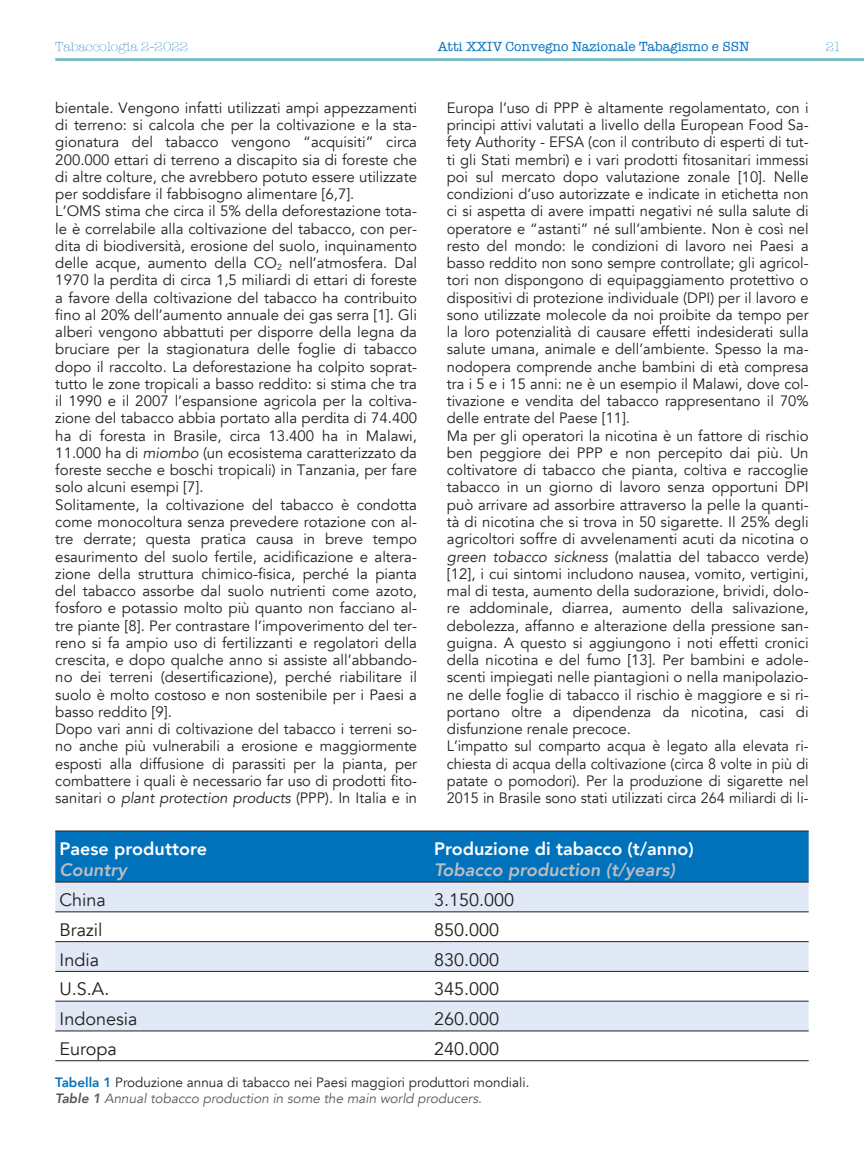
<style>
.page{position:relative;width:864px;height:1157px;background:#fff}
.page>*{position:absolute;margin:0;border:0;box-sizing:border-box;transform-origin:0 0}
.t1{font:18px "Avenir";color:#231f20}
.t2{font:800 18px "Avenir";color:#fff}
.t3{font:italic 800 18px "Avenir";color:#bcbdc0}
.t4{font:15px/17.2px "Avenir";color:#231f20}
.t5{font:13.5px/15.8px "Avenir";color:#231f20}
.t6{font:13.5px "American Typewriter";color:#0072bc}
.t7{font:300 13.5px "American Typewriter";color:#0072bc}
.s1{font-style:italic}
.s2{font-weight:800;color:#0072bc}
.s3{font-weight:800;font-style:italic;color:#57585a}
.s4{font-style:italic;color:#57585a}
</style>
<div class="page">
<hr style="left:55px;top:58px;width:808px;height:3px;background:#7cbcc5">
<div style="left:55px;top:831px;width:753px;height:50px;background:#0072bc"></div>
<div style="left:55px;top:882px;width:753px;height:29px;background:#e1e9f6"></div>
<svg style="left:55px;top:912px;width:753px;height:120px;fill:#e1e9f6"></svg>
<hr style="left:55px;top:830px;width:374px;height:1px;background:#231f20">
<hr style="left:429px;top:830px;width:379px;height:1px;background:#231f20">
<hr style="left:55px;top:1060px;width:374px;height:1px;background:#231f20">
<hr style="left:429px;top:1060px;width:379px;height:1px;background:#231f20">
<hr style="left:55px;top:881px;width:374px;height:1px;background:#231f20">
<hr style="left:429px;top:881px;width:379px;height:1px;background:#231f20">
<hr style="left:55px;top:911px;width:374px;height:1px;background:#231f20">
<hr style="left:429px;top:911px;width:379px;height:1px;background:#231f20">
<hr style="left:55px;top:941px;width:374px;height:1px;background:#231f20">
<hr style="left:429px;top:941px;width:379px;height:1px;background:#231f20">
<hr style="left:55px;top:971px;width:374px;height:1px;background:#231f20">
<hr style="left:429px;top:971px;width:379px;height:1px;background:#231f20">
<hr style="left:55px;top:1000px;width:374px;height:1px;background:#231f20">
<hr style="left:429px;top:1000px;width:379px;height:1px;background:#231f20">
<hr style="left:55px;top:1030px;width:374px;height:1px;background:#231f20">
<hr style="left:429px;top:1030px;width:379px;height:1px;background:#231f20">
<p class="t7" style="left:55px;top:39px;width:134px">Tabaccologia 2-2022</p>
<p class="t6" style="left:437px;top:39px;width:313px">Atti XXIV Convegno Nazionale Tabagismo e SSN</p>
<p class="t7" style="left:825px;top:39px;width:17px">21</p>
<p class="t4" style="left:55px;top:99px;width:363px">bientale. Vengono infatti utilizzati ampi appezzamenti di terreno: si calcola che per la coltivazione e la sta&shy;gionatura del tabacco vengono “acquisiti” circa 200.000 ettari di terreno a discapito sia di foreste che di altre colture, che avrebbero potuto essere utilizzate per soddisfare il fabbisogno alimentare [6,7].<br>L’OMS stima che circa il 5% della deforestazione tota&shy;le è correlabile alla coltivazione del tabacco, con per&shy;dita di biodiversità, erosione del suolo, inquinamento delle acque, aumento della CO<sub>2</sub> nell’atmosfera. Dal 1970 la perdita di circa 1,5 miliardi di ettari di foreste a favore della coltivazione del tabacco ha contribuito fino al 20% dell’aumento annuale dei gas serra [1]. Gli alberi vengono abbattuti per disporre della legna da bruciare per la stagionatura delle foglie di tabacco dopo il raccolto. La deforestazione ha colpito soprat&shy;tutto le zone tropicali a basso reddito: si stima che tra il 1990 e il 2007 l’espansione agricola per la coltiva&shy;zione del tabacco abbia portato alla perdita di 74.400 ha di foresta in Brasile, circa 13.400 ha in Malawi, 11.000 ha di <span class="s1">miombo</span> (un ecosistema caratterizzato da foreste secche e boschi tropicali) in Tanzania, per fare solo alcuni esempi [7].<br>Solitamente, la coltivazione del tabacco è condotta come monocoltura senza prevedere rotazione con al&shy;tre derrate; questa pratica causa in breve tempo esaurimento del suolo fertile, acidificazione e altera&shy;zione della struttura chimico-fisica, perché la pianta del tabacco assorbe dal suolo nutrienti come azoto, fosforo e potassio molto più quanto non facciano al&shy;tre piante [8]. Per contrastare l’impoverimento del ter&shy;reno si fa ampio uso di fertilizzanti e regolatori della crescita, e dopo qualche anno si assiste all’abbando&shy;no dei terreni (desertificazione), perché riabilitare il suolo è molto costoso e non sostenibile per i Paesi a basso reddito [9].<br>Dopo vari anni di coltivazione del tabacco i terreni so&shy;no anche più vulnerabili a erosione e maggiormente esposti alla diffusione di parassiti per la pianta, per combattere i quali è necessario far uso di prodotti fito&shy;sanitari o <span class="s1">plant protection products</span> (PPP). In Italia e in</p>
<p class="t4" style="left:446px;top:99px;width:363px">Europa l’uso di PPP è altamente regolamentato, con i principi attivi valutati a livello della European Food Sa&shy;fety Authority - EFSA (con il contributo di esperti di tut&shy;ti gli Stati membri) e i vari prodotti fitosanitari immessi poi sul mercato dopo valutazione zonale [10]. Nelle condizioni d’uso autorizzate e indicate in etichetta non ci si aspetta di avere impatti negativi né sulla salute di operatore e “astanti” né sull’ambiente. Non è così nel resto del mondo: le condizioni di lavoro nei Paesi a basso reddito non sono sempre controllate; gli agricol&shy;tori non dispongono di equipaggiamento protettivo o dispositivi di protezione individuale (DPI) per il lavoro e sono utilizzate molecole da noi proibite da tempo per la loro potenzialità di causare effetti indesiderati sulla salute umana, animale e dell’ambiente. Spesso la ma&shy;nodopera comprende anche bambini di età compresa tra i 5 e i 15 anni: ne è un esempio il Malawi, dove col&shy;tivazione e vendita del tabacco rappresentano il 70% delle entrate del Paese [11].<br>Ma per gli operatori la nicotina è un fattore di rischio ben peggiore dei PPP e non percepito dai più. Un coltivatore di tabacco che pianta, coltiva e raccoglie tabacco in un giorno di lavoro senza opportuni DPI può arrivare ad assorbire attraverso la pelle la quanti&shy;tà di nicotina che si trova in 50 sigarette. Il 25% degli agricoltori soffre di avvelenamenti acuti da nicotina o <span class="s1">green tobacco sickness</span> (malattia del tabacco verde) [12], i cui sintomi includono nausea, vomito, vertigini, mal di testa, aumento della sudorazione, brividi, dolo&shy;re addominale, diarrea, aumento della salivazione, debolezza, affanno e alterazione della pressione san&shy;guigna. A questo si aggiungono i noti effetti cronici della nicotina e del fumo [13]. Per bambini e adole&shy;scenti impiegati nelle piantagioni o nella manipolazio&shy;ne delle foglie di tabacco il rischio è maggiore e si ri&shy;portano oltre a dipendenza da nicotina, casi di disfunzione renale precoce.<br>L’impatto sul comparto acqua è legato alla elevata ri&shy;chiesta di acqua della coltivazione (circa 8 volte in più di patate o pomodori). Per la produzione di sigarette nel 2015 in Brasile sono stati utilizzati circa 264 miliardi di li-</p>
<p class="t2" style="left:60px;top:834px;width:149px">Paese produttore</p>
<p class="t3" style="left:60px;top:859px;width:69px">Country</p>
<p class="t2" style="left:434px;top:834px;width:261px">Produzione di tabacco (t/anno)</p>
<p class="t3" style="left:434px;top:859px;width:242px">Tobacco production (t/years)</p>
<p class="t1" style="left:60px;top:889px;width:48px">China</p>
<p class="t1" style="left:434px;top:889px;width:82px">3.150.000</p>
<p class="t1" style="left:60px;top:918px;width:44px">Brazil</p>
<p class="t1" style="left:434px;top:918px;width:67px">850.000</p>
<p class="t1" style="left:60px;top:948px;width:41px">India</p>
<p class="t1" style="left:434px;top:948px;width:67px">830.000</p>
<p class="t1" style="left:60px;top:978px;width:51px">U.S.A.</p>
<p class="t1" style="left:434px;top:978px;width:67px">345.000</p>
<p class="t1" style="left:60px;top:1008px;width:79px">Indonesia</p>
<p class="t1" style="left:434px;top:1008px;width:67px">260.000</p>
<p class="t1" style="left:60px;top:1038px;width:59px">Europa</p>
<p class="t1" style="left:434px;top:1038px;width:67px">240.000</p>
<p class="t5" style="left:55px;top:1074px;width:475px"><span class="s2">Tabella 1</span> Produzione annua di tabacco nei Paesi maggiori produttori mondiali.<br><span class="s3">Table 1</span> <span class="s4">Annual tobacco production in some the main world producers.</span></p>
</div>
